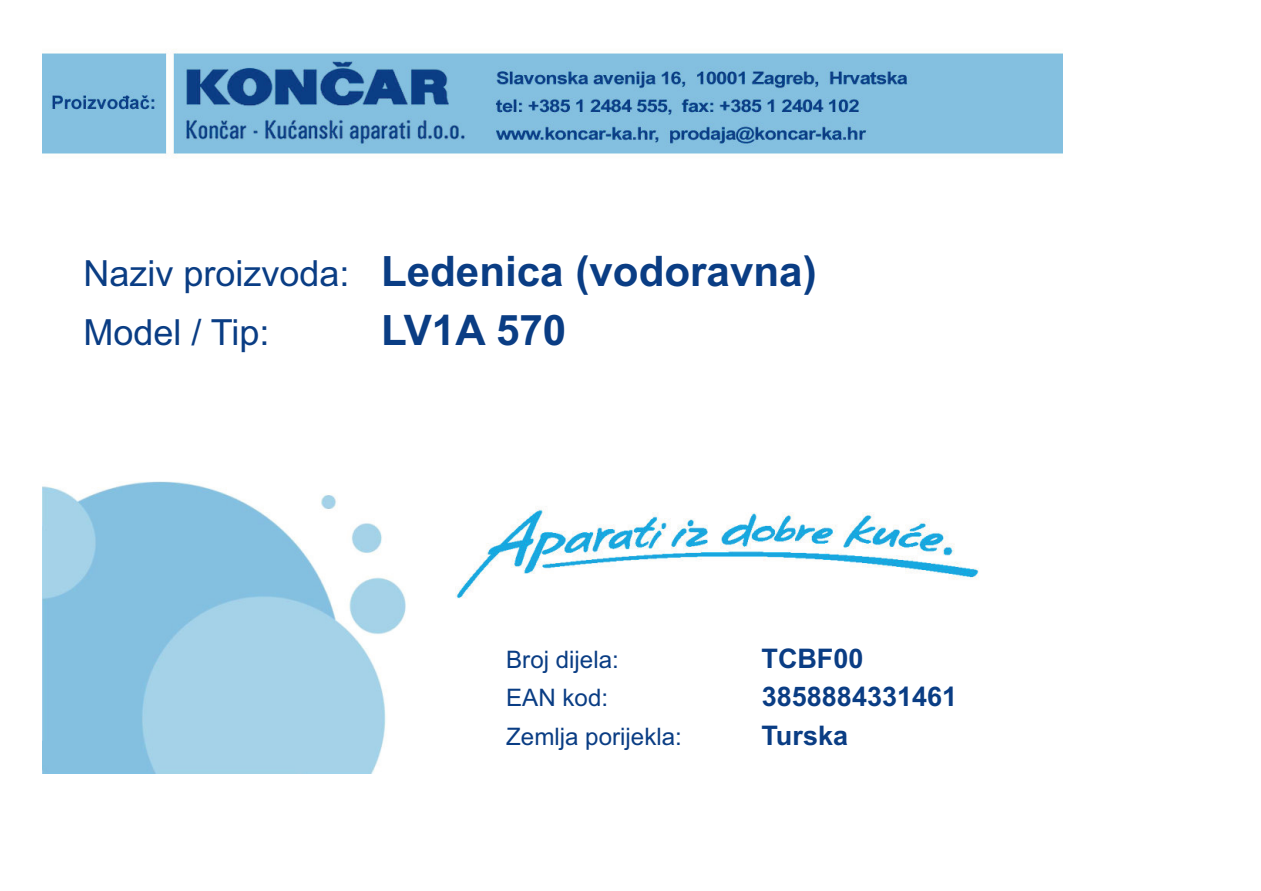
<style>
.page{position:relative;width:1261px;height:891px;background:#fff}
.page>*{position:absolute;margin:0;border:0;box-sizing:border-box;transform-origin:0 0}
.t1{font:700 42px "Arial";color:#0a3d84}
.t2{font:36px "Arial";color:#0a3d84}
.t3{font:700 27px "Arial";color:#0a3d84}
.t4{font:24px "Arial";color:#0a3d84}
.s1{font-weight:400;font-size:36px}
</style>
<div class="page">
<img style="left:42px;top:49px;width:1020px;height:724px">
<p class="t1" style="left:83px;top:256px;width:734px"><span class="s1">Naziv proizvoda:</span> Ledenica (vodoravna)</p>
<p class="t2" style="left:83px;top:319px;width:188px">Model / Tip:</p>
<p class="t1" style="left:381px;top:314px;width:186px">LV1A 570</p>
<p class="t4" style="left:506px;top:650px;width:114px">Broj dijela:</p>
<p class="t3" style="left:761px;top:648px;width:103px">TCBF00</p>
<p class="t4" style="left:506px;top:689px;width:103px">EAN kod:</p>
<p class="t3" style="left:761px;top:687px;width:197px">3858884331461</p>
<p class="t4" style="left:506px;top:727px;width:177px">Zemlja porijekla:</p>
<p class="t3" style="left:761px;top:725px;width:88px">Turska</p>
</div>
